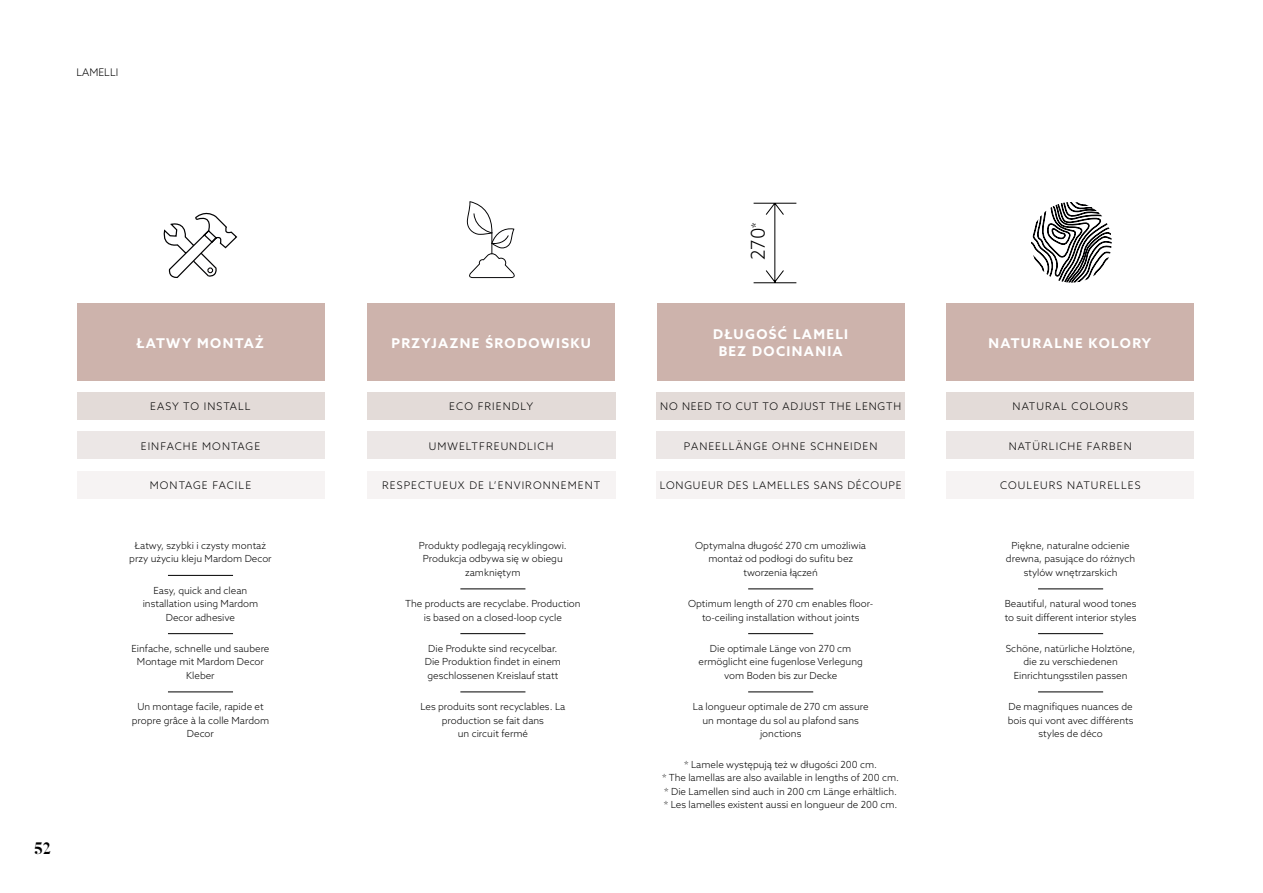
<style>
.page{position:relative;width:1263px;height:893px;background:#fff}
.page>*{position:absolute;margin:0;border:0;box-sizing:border-box;transform-origin:0 0}
.t1{font:300 19.05px "Azo Sans";color:#000}
.t2{font:700 16.5px "Butler";color:#000}
.t3{font:700 13.5px/16.2px "Azo Sans";letter-spacing:.1em;color:#fff;text-align:center}
.t4{font:300 10.5px "Azo Sans";letter-spacing:.1em;color:#000}
.t5{font:300 10.5px "Azo Sans";letter-spacing:.08em;color:#000}
.t6{font:300 10.5px "Azo Sans";color:#000}
.t7{font:300 9.75px/13.5px "Azo Sans";color:#000;text-align:center}
</style>
<div class="page">
<hr style="left:168px;top:575px;width:65px;height:1px;background:#000">
<hr style="left:168px;top:633px;width:65px;height:1px;background:#000">
<hr style="left:168px;top:691px;width:65px;height:1px;background:#000">
<hr style="left:460px;top:588px;width:65px;height:1px;background:#000">
<hr style="left:460px;top:633px;width:65px;height:1px;background:#000">
<hr style="left:460px;top:691px;width:65px;height:1px;background:#000">
<hr style="left:748px;top:588px;width:65px;height:1px;background:#000">
<hr style="left:748px;top:633px;width:65px;height:1px;background:#000">
<hr style="left:748px;top:691px;width:65px;height:1px;background:#000">
<hr style="left:1038px;top:588px;width:65px;height:1px;background:#000">
<hr style="left:1038px;top:633px;width:65px;height:1px;background:#000">
<hr style="left:1038px;top:691px;width:65px;height:1px;background:#000">
<div style="left:77px;top:304px;width:247px;height:77px;background:#cdb3ac"></div>
<div style="left:77px;top:392px;width:247px;height:28px;background:#e3dbd8"></div>
<div style="left:77px;top:431px;width:247px;height:28px;background:#ece7e6"></div>
<div style="left:77px;top:471px;width:247px;height:27px;background:#f6f3f3"></div>
<div style="left:656px;top:392px;width:249px;height:28px;background:#e3dbd8"></div>
<div style="left:656px;top:431px;width:249px;height:28px;background:#ece7e6"></div>
<div style="left:656px;top:471px;width:249px;height:27px;background:#f6f3f3"></div>
<div style="left:367px;top:392px;width:248px;height:28px;background:#e3dbd8"></div>
<div style="left:367px;top:431px;width:248px;height:28px;background:#ece7e6"></div>
<div style="left:367px;top:471px;width:248px;height:27px;background:#f6f3f3"></div>
<div style="left:946px;top:392px;width:248px;height:28px;background:#e3dbd8"></div>
<div style="left:946px;top:431px;width:248px;height:28px;background:#ece7e6"></div>
<div style="left:946px;top:471px;width:248px;height:27px;background:#f6f3f3"></div>
<div style="left:657px;top:304px;width:247px;height:77px;background:#cdb3ac"></div>
<div style="left:368px;top:304px;width:247px;height:77px;background:#cdb3ac"></div>
<div style="left:946px;top:304px;width:247px;height:77px;background:#cdb3ac"></div>
<svg style="left:163px;top:212px;width:75px;height:66px"></svg>
<svg style="left:466px;top:201px;width:49px;height:77px"></svg>
<svg style="left:753px;top:202px;width:44px;height:82px"></svg>
<svg style="left:1031px;top:202px;width:80px;height:81px"></svg>
<p class="t6" style="left:77px;top:66px;width:43px">LAMELLI</p>
<h2 class="t2" style="left:34px;top:838px;width:18px">52</h2>
<h3 class="t3" style="left:137px;top:334px;width:129px">ŁATWY MONTAŻ</h3>
<p class="t4" style="left:150px;top:400px;width:102px">EASY TO INSTALL</p>
<p class="t4" style="left:141px;top:439px;width:121px">EINFACHE MONTAGE</p>
<p class="t4" style="left:150px;top:478px;width:103px">MONTAGE FACILE</p>
<p class="t7" style="left:129px;top:538px;width:144px">Łatwy, szybki i czysty montaż przy użyciu kleju Mardom Decor</p>
<p class="t7" style="left:143px;top:583px;width:117px">Easy, quick and clean installation using Mardom<br>Decor adhesive</p>
<p class="t7" style="left:131px;top:641px;width:139px">Einfache, schnelle und saubere<br>Montage mit Mardom Decor<br>Kleber</p>
<p class="t7" style="left:132px;top:700px;width:139px">Un montage facile, rapide et propre grâce à la colle Mardom<br>Decor</p>
<h1 class="t1" style="left:745px;top:260px;width:40px;rotate:-90deg">270<sup>*</sup></h1>
<h3 class="t3" style="left:713px;top:326px;width:136px">DŁUGOŚĆ LAMELI<br>BEZ DOCINANIA</h3>
<h3 class="t3" style="left:391px;top:334px;width:201px">PRZYJAZNE ŚRODOWISKU</h3>
<h3 class="t3" style="left:988px;top:334px;width:164px">NATURALNE KOLORY</h3>
<p class="t4" style="left:449px;top:400px;width:85px">ECO FRIENDLY</p>
<p class="t4" style="left:429px;top:439px;width:126px">UMWELTFREUNDLICH</p>
<p class="t4" style="left:382px;top:478px;width:220px">RESPECTUEUX DE L’ENVIRONNEMENT</p>
<p class="t7" style="left:419px;top:538px;width:149px">Produkty podlegają recyklingowi.<br>Produkcja odbywa się w obiegu zamkniętym</p>
<p class="t7" style="left:405px;top:597px;width:177px">The products are recyclabe. Production is based on a closed-loop cycle</p>
<p class="t7" style="left:425px;top:641px;width:138px">Die Produkte sind recycelbar.<br>Die Produktion findet in einem geschlossenen Kreislauf statt</p>
<p class="t7" style="left:420px;top:700px;width:146px">Les produits sont recyclables. La production se fait dans<br>un circuit fermé</p>
<p class="t5" style="left:660px;top:400px;width:242px">NO NEED TO CUT TO ADJUST THE LENGTH</p>
<p class="t4" style="left:684px;top:439px;width:195px">PANEELLÄNGE OHNE SCHNEIDEN</p>
<p class="t5" style="left:660px;top:478px;width:243px">LONGUEUR DES LAMELLES SANS DÉCOUPE</p>
<p class="t7" style="left:695px;top:538px;width:172px">Optymalna długość 270 cm umożliwia montaż od podłogi do sufitu bez tworzenia łączeń</p>
<p class="t7" style="left:688px;top:597px;width:187px">Optimum length of 270 cm enables floor&shy;to-ceiling installation without joints</p>
<p class="t7" style="left:698px;top:641px;width:166px">Die optimale Länge von 270 cm ermöglicht eine fugenlose Verlegung vom Boden bis zur Decke</p>
<p class="t7" style="left:693px;top:700px;width:177px">La longueur optimale de 270 cm assure un montage du sol au plafond sans jonctions</p>
<p class="t7" style="left:662px;top:757px;width:238px">* Lamele występują też w długości 200 cm.<br>* The lamellas are also available in lengths of 200 cm. * Die Lamellen sind auch in 200 cm Länge erhältlich. * Les lamelles existent aussi en longueur de 200 cm.</p>
<p class="t4" style="left:1013px;top:400px;width:117px">NATURAL COLOURS</p>
<p class="t4" style="left:1009px;top:439px;width:125px">NATÜRLICHE FARBEN</p>
<p class="t4" style="left:1000px;top:478px;width:142px">COULEURS NATURELLES</p>
<p class="t7" style="left:1006px;top:538px;width:131px">Piękne, naturalne odcienie drewna, pasujące do różnych stylów wnętrzarskich</p>
<p class="t7" style="left:1005px;top:597px;width:133px;text-align:left">Beautiful, natural wood tones to suit different interior styles</p>
<p class="t7" style="left:1006px;top:641px;width:131px">Schöne, natürliche Holztöne, die zu verschiedenen<br>Einrichtungsstilen passen</p>
<p class="t7" style="left:1008px;top:700px;width:127px">De magnifiques nuances de bois qui vont avec différents styles de déco</p>
</div>
